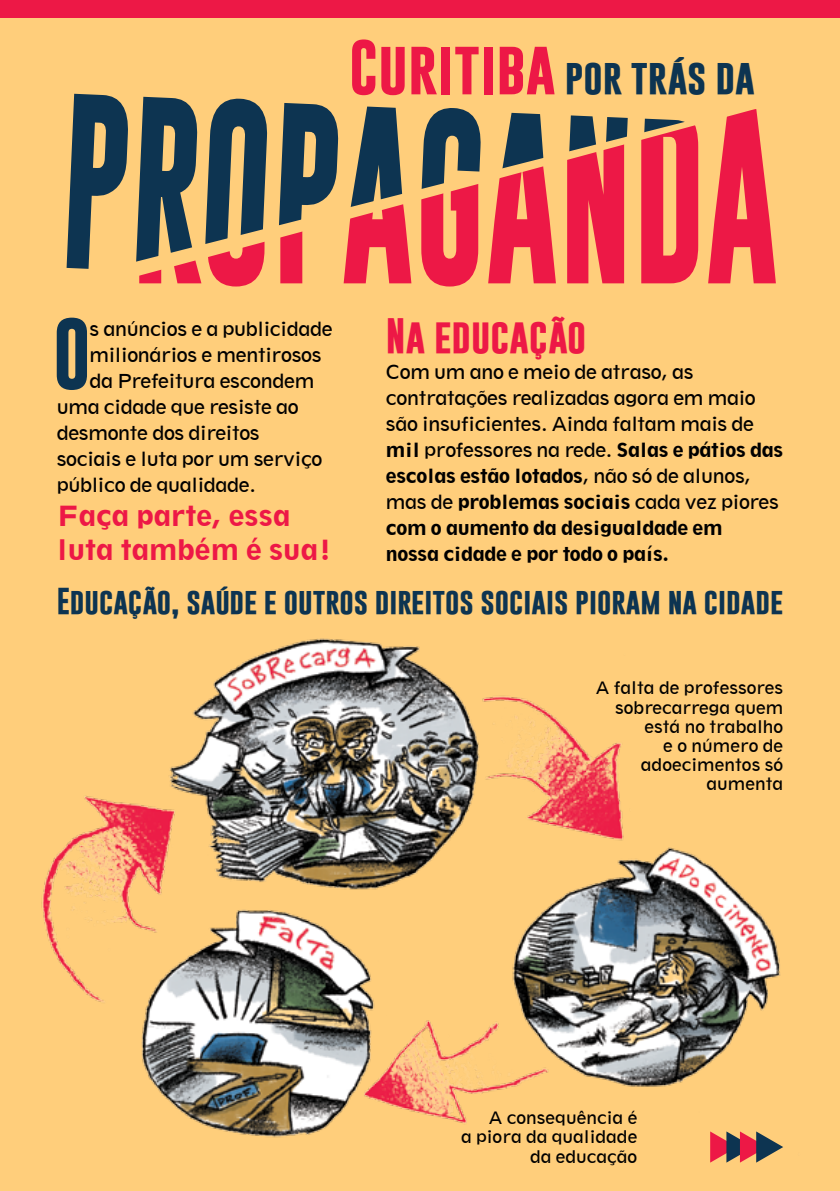
<style>
.page{position:relative;width:840px;height:1191px;background:#fff}
.page>*{position:absolute;margin:0;border:0;box-sizing:border-box;transform-origin:0 0}
.t1{font:700 71.8px "Gobold";color:#0d3451}
.t2{font:700 36.4px "Gobold";color:#0d3451}
.t3{font:700 36px "Gobold";color:#ed1846}
.t4{font:700 27px "Gobold";color:#0d3451}
.t5{font:800 26px/34px "Geometric 212 BT";color:#ed1846}
.t6{font:18px/26px "Geometric 212 BT";letter-spacing:-.02em;color:#000}
.t7{font:16px/19.2px "Geometric 212 BT";color:#000;text-align:right}
.s1{font-size:55.2px;color:#ed1846}
.s2{font-weight:800}
</style>
<div class="page">
<div style="left:0;top:0;width:839px;height:1191px;background:#ffce7b"></div>
<svg style="left:139px;top:109px;width:636px;height:177px"></svg>
<svg style="left:67px;top:94px;width:673px;height:187px"></svg>
<img style="left:41px;top:638px;width:742px;height:510px">
<svg style="left:709px;top:1131px;width:73px;height:31px"></svg>
<div style="left:0;top:0;width:839px;height:17px;background:#ed1846"></div>
<h2 class="t2" style="left:349px;top:53px;width:407px"><span class="s1">Curitiba</span> por trás da</h2>
<h1 class="t1" style="left:53px;top:307px;width:39px">O</h1>
<p class="t6" style="left:89px;top:316px;width:244px">s anúncios e a publicidade</p>
<p class="t6" style="left:89px;top:342px;width:233px">milionários e mentirosos</p>
<p class="t6" style="left:89px;top:368px;width:226px">da Prefeitura escondem</p>
<p class="t6" style="left:57px;top:394px;width:243px">uma cidade que resiste ao</p>
<p class="t6" style="left:57px;top:420px;width:204px">desmonte dos direitos</p>
<p class="t6" style="left:57px;top:446px;width:267px">sociais e luta por um serviço</p>
<p class="t6" style="left:57px;top:472px;width:201px">público de qualidade.</p>
<h3 class="t5" style="left:57px;top:499px;width:277px">Faça parte, essa luta também é sua!</h3>
<h3 class="t3" style="left:386px;top:312px;width:202px">Na educação</h3>
<p class="t6" style="left:386px;top:359px;width:398px">Com um ano e meio de atraso, as contratações realizadas agora em maio são insuficientes. Ainda faltam mais de <span class="s2">mil</span> professores na rede. <span class="s2">Salas e pátios das escolas estão lotados</span>, não só de alunos, mas de <span class="s2">problemas sociais</span> cada vez piores <span class="s2">com o aumento da desigualdade em<br>nossa cidade e por todo o país.</span></p>
<h3 class="t4" style="left:57px;top:583px;width:727px">Educação, saúde e outros direitos sociais pioram na cidade</h3>
<p class="t7" style="left:595px;top:678px;width:189px">A falta de professores sobrecarrega quem está no trabalho<br>e o número de adoecimentos só aumenta</p>
<p class="t7" style="left:461px;top:1108px;width:178px">A consequência é<br>a piora da qualidade da educação</p>
</div>
